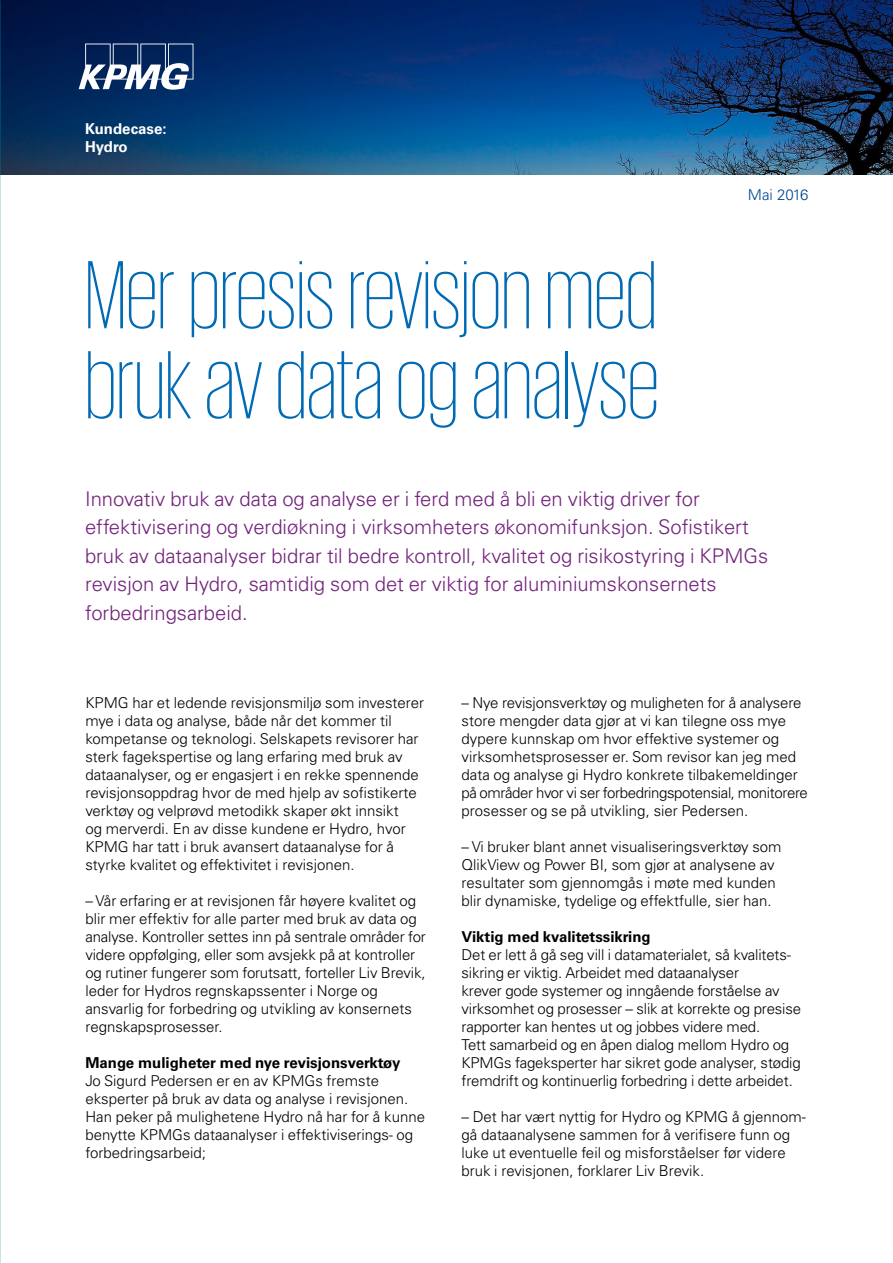
<style>
.page{position:relative;width:893px;height:1263px;background:#fff}
.page>*{position:absolute;margin:0;border:0;box-sizing:border-box;transform-origin:0 0}
.Tittel{font:200 99px/90px "KPMG";color:#006ab4}
.Ingress{font:300 20.25px/28.5px "Univers LT Pro 45";color:#72217b}
.Brødtekst{font:300 15px/18px "Univers LT Pro 45";color:#000}
.Mellomtittel{font:700 15px "Univers LT Pro 65";color:#000}
.Cover_Subhead_Bold_W{font:700 15px "Univers LT Pro 65";color:#fff}
.Header_date_white{font:300 15px "Univers LT Pro 45";color:#004690}
.Header_date_white-2{font:700 15px "Univers LT Pro 65";letter-spacing:-.01em;color:#fff}
</style>
<div class="page">
<img style="left:0;top:0;width:893px;height:174px">
<svg style="left:79px;top:44px;width:114px;height:46px"></svg>
<p class="Cover_Subhead_Bold_W" style="left:85px;top:120px;width:83px">Kundecase:</p>
<p class="Header_date_white-2" style="left:85px;top:138px;width:44px">Hydro</p>
<p class="Tittel" style="left:85px;top:248px;width:575px">Mer presis revisjon med bruk av data og analyse</p>
<p class="Header_date_white" style="left:748px;top:186px;width:62px">Mai 2016</p>
<p class="Ingress" style="left:85px;top:484px;width:685px">Innovativ bruk av data og analyse er i ferd med å bli en viktig driver for effektivisering og verdiøkning i virksomheters økonomifunksjon. Sofistikert bruk av dataanalyser bidrar til bedre kontroll, kvalitet og risikostyring i KPMGs revisjon av Hydro, samtidig som det er viktig for aluminiumskonsernets forbedringsarbeid.</p>
<p class="Brødtekst" style="left:85px;top:693px;width:340px">KPMG har et ledende revisjonsmiljø som investerer mye i data og analyse, både når det kommer til kompetanse og teknologi. Selskapets revisorer har sterk fagekspertise og lang erfaring med bruk av dataanalyser, og er engasjert i en rekke spennende revisjonsoppdrag hvor de med hjelp av sofistikerte verktøy og velprøvd metodikk skaper økt innsikt<br>og merverdi. En av disse kundene er Hydro, hvor KPMG har tatt i bruk avansert dataanalyse for å styrke kvalitet og effektivitet i revisjonen.</p>
<p class="Brødtekst" style="left:85px;top:891px;width:342px">– Vår erfaring er at revisjonen får høyere kvalitet og blir mer effektiv for alle parter med bruk av data og analyse. Kontroller settes inn på sentrale områder for videre oppfølging, eller som avsjekk på at kontroller og rutiner fungerer som forutsatt, forteller Liv Brevik, leder for Hydros regnskapssenter i Norge og ansvarlig for forbedring og utvikling av konsernets regnskapsprosesser.</p>
<p class="Mellomtittel" style="left:85px;top:1053px;width:316px">Mange muligheter med nye revisjonsverktøy</p>
<p class="Brødtekst" style="left:85px;top:1071px;width:341px">Jo Sigurd Pedersen er en av KPMGs fremste eksperter på bruk av data og analyse i revisjonen.<br>Han peker på mulighetene Hydro nå har for å kunne benytte KPMGs dataanalyser i effektiviserings- og forbedringsarbeid;</p>
<p class="Brødtekst" style="left:462px;top:693px;width:348px">– Nye revisjonsverktøy og muligheten for å analysere store mengder data gjør at vi kan tilegne oss mye dypere kunnskap om hvor effektive systemer og virksomhetsprosesser er. Som revisor kan jeg med data og analyse gi Hydro konkrete tilbakemeldinger på områder hvor vi ser forbedringspotensial, monitorere prosesser og se på utvikling, sier Pedersen.</p>
<p class="Brødtekst" style="left:462px;top:837px;width:322px">– Vi bruker blant annet visualiseringsverktøy som QlikView og Power BI, som gjør at analysene av resultater som gjennomgås i møte med kunden blir dynamiske, tydelige og effektfulle, sier han.</p>
<p class="Mellomtittel" style="left:462px;top:927px;width:191px">Viktig med kvalitetssikring</p>
<p class="Brødtekst" style="left:462px;top:945px;width:341px">Det er lett å gå seg vill i datamaterialet, så kvalitets&shy;sikring er viktig. Arbeidet med dataanalyser<br>krever gode systemer og inngående forståelse av virksomhet og prosesser – slik at korrekte og presise rapporter kan hentes ut og jobbes videre med.<br>Tett samarbeid og en åpen dialog mellom Hydro og KPMGs fageksperter har sikret gode analyser, stødig fremdrift og kontinuerlig forbedring i dette arbeidet.</p>
<p class="Brødtekst" style="left:462px;top:1107px;width:345px">– Det har vært nyttig for Hydro og KPMG å gjennom&shy;gå dataanalysene sammen for å verifisere funn og luke ut eventuelle feil og misforståelser før videre bruk i revisjonen, forklarer Liv Brevik.</p>
</div>
